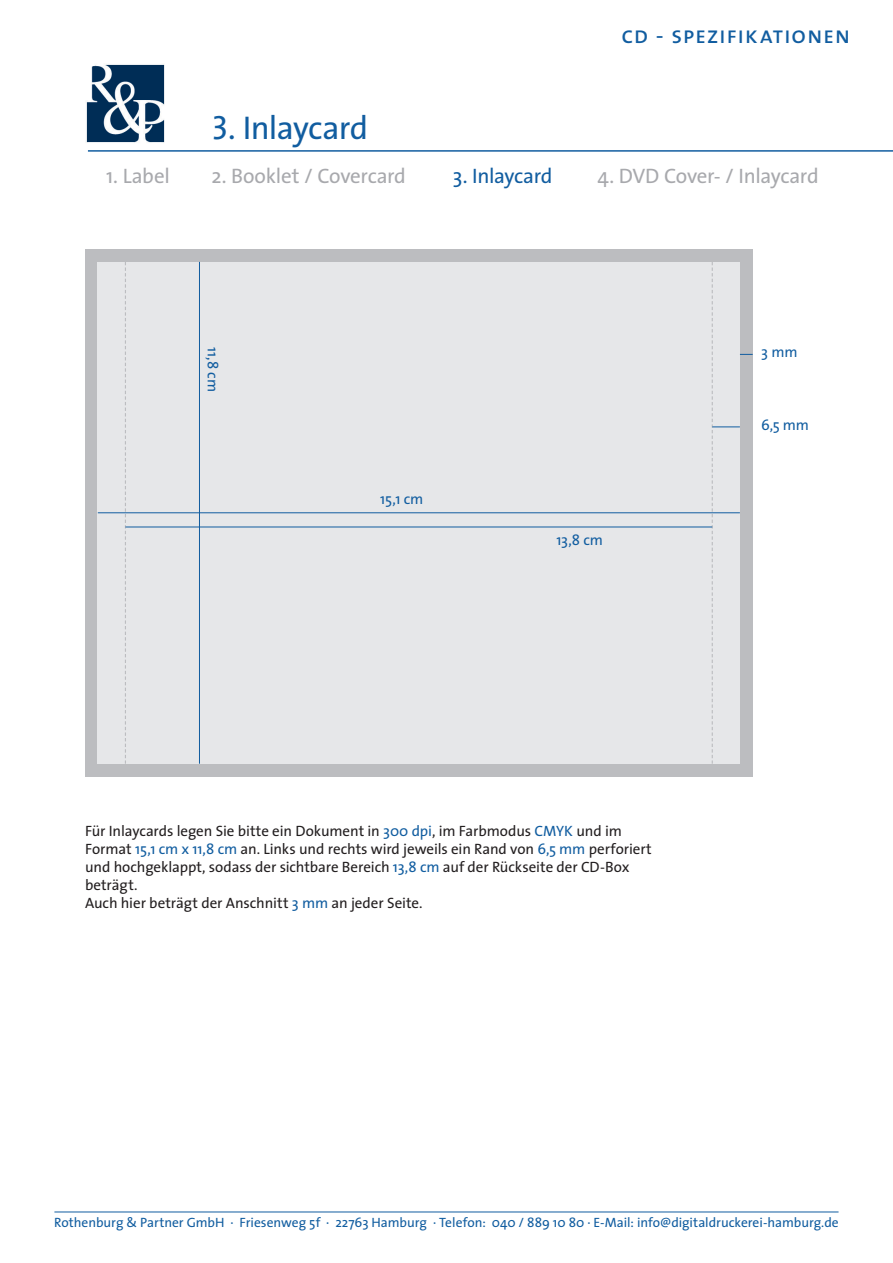
<style>
.page{position:relative;width:893px;height:1263px;background:#fff}
.page>*{position:absolute;margin:0;border:0;box-sizing:border-box;transform-origin:0 0}
.t1{font:33px "The Sans";letter-spacing:-.02em;color:#115da0}
.t2{font:24px "The Sans Caps";letter-spacing:.025em;color:#115da0}
.t3{font:21px "The Sans";letter-spacing:-.015em;color:#a8a9ad}
.t4{font:21px "The Sans";letter-spacing:-.02em;color:#115da0}
.t5{font:15px/18px "The Sans";letter-spacing:-.005em;color:#231f20}
.t6{font:15px "The Sans";letter-spacing:-.01em;color:#115da0}
.t7{font:13.5px "The Sans";color:#115da0}
.s1{color:#115da0}
</style>
<div class="page">
<hr style="left:88px;top:150px;width:805px;height:2px;background:#115da0">
<div style="left:85px;top:249px;width:668px;height:527px;background:#bcbdc0"></div>
<div style="left:98px;top:262px;width:642px;height:502px;background:#e6e7e9"></div>
<svg style="left:125px;top:262px;width:1px;height:502px"></svg>
<hr style="left:98px;top:512px;width:642px;height:1px;background:#115da0">
<hr style="left:125px;top:527px;width:587px;height:1px;background:#115da0">
<hr style="left:199px;top:262px;width:1px;height:502px;background:#115da0">
<svg style="left:712px;top:262px;width:41px;height:502px"></svg>
<img style="left:86px;top:64px;width:79px;height:79px">
<hr style="left:54px;top:1211px;width:784px;height:1px;background:#115da0">
<h1 class="t1" style="left:213px;top:100px;width:157px">3. Inlaycard</h1>
<h2 class="t2" style="left:621px;top:14px;width:230px">cd - spezifikationen</h2>
<h3 class="t3" style="left:106px;top:158px;width:65px">1. Label</h3>
<h3 class="t3" style="left:212px;top:158px;width:196px">2. Booklet / Covercard</h3>
<h3 class="t4" style="left:453px;top:158px;width:101px">3. Inlaycard</h3>
<h3 class="t3" style="left:597px;top:158px;width:223px">4. DVD Cover- / Inlaycard</h3>
<p class="t6" style="left:225px;top:347px;width:46px;rotate:90deg">11,8 cm</p>
<p class="t6" style="left:380px;top:487px;width:45px">15,1 cm</p>
<p class="t6" style="left:556px;top:528px;width:48px">13,8 cm</p>
<p class="t6" style="left:761px;top:340px;width:38px">3 mm</p>
<p class="t6" style="left:761px;top:412px;width:49px">6,5 mm</p>
<p class="t5" style="left:85px;top:821px;width:568px">Für Inlaycards legen Sie bitte ein Dokument in <span class="s1">300 dpi</span>, im Farbmodus <span class="s1">CMYK</span> und im Format <span class="s1">15,1 cm x 11,8 cm</span> an. Links und rechts wird jeweils ein Rand von <span class="s1">6,5 mm</span> perforiert und hochgeklappt, sodass der sichtbare Bereich <span class="s1">13,8 cm</span> auf der Rückseite der CD-Box beträgt.<br>Auch hier beträgt der Anschnitt <span class="s1">3 mm</span> an jeder Seite.</p>
<p class="t7" style="left:54px;top:1211px;width:786px">Rothenburg &amp; Partner GmbH · Friesenweg 5f · 22763 Hamburg · Telefon: 040 / 889 10 80 · E-Mail: info@digitaldruckerei-hamburg.de</p>
</div>
